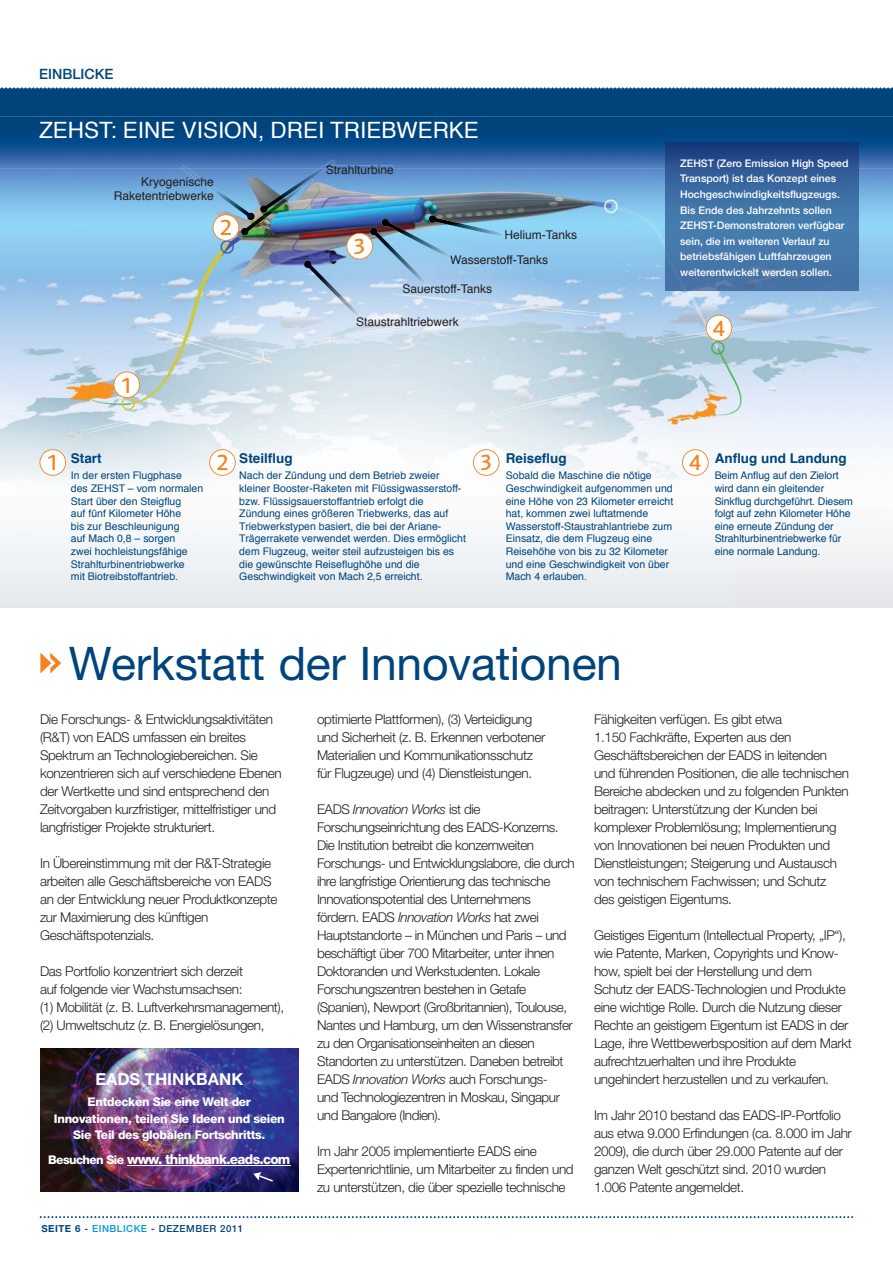
<style>
.page{position:relative;width:893px;height:1263px;background:#fff}
.page>*{position:absolute;margin:0;border:0;box-sizing:border-box;transform-origin:0 0}
.t1{font:46.35px "Helvetica Neue";letter-spacing:-.005em;color:#00447c}
.t2{font:22.5px "Helvetica";color:#fff}
.t3{font:500 22.5px "EADS Sans";color:#f5821f}
.t4{font:700 16.5px "Helvetica Neue";color:#fff}
.t5{font:500 14.25px "Helvetica Neue";color:#00447c}
.t6{font:300 13.5px/18px "Helvetica Neue";letter-spacing:-.025em;color:#231f20}
.t7{font:700 13.5px "Helvetica";color:#00447c}
.t8{font:800 13.5px "Helvetica Neue";letter-spacing:-.05em;color:#fff}
.t9{font:12px/25.5px "Helvetica";color:#231f20}
.t10{font:800 12px/16.5px "Helvetica Neue";letter-spacing:-.025em;color:#fff;text-align:center}
.t11{font:10.5px/12.6px "Helvetica";color:#00447c}
.t12{font:500 10.5px/15.6px "Helvetica Neue";color:#fff}
.t13{font:500 9.75px "Helvetica Neue";letter-spacing:.05em;color:#00447c}
.s1{color:#000012}
.s2{color:#001521}
.s3{color:#00121f}
.s4{color:#0a131e}
.s5{color:#15171e}
.s6{color:#1d1b1f}
.s7{font-size:12px}
.s8{font-weight:700}
.s9{color:#009ad9}
.s10{font-style:italic}
</style>
<div class="page">
<img style="left:0;top:168px;width:893px;height:440px">
<img style="left:0;top:433px;width:893px;height:174px">
<svg style="left:0;top:89px;width:893px;height:79px;background:#0c4c88"></svg>
<img style="left:335px;top:165px;width:58px;height:3px">
<svg style="left:213px;top:220px;width:26px;height:21px"></svg>
<svg style="left:113px;top:371px;width:27px;height:27px"></svg>
<svg style="left:39px;top:449px;width:27px;height:27px"></svg>
<svg style="left:209px;top:449px;width:27px;height:27px"></svg>
<svg style="left:473px;top:449px;width:26px;height:27px"></svg>
<svg style="left:682px;top:449px;width:27px;height:27px"></svg>
<svg style="left:346px;top:233px;width:24px;height:26px"></svg>
<svg style="left:706px;top:315px;width:26px;height:26px"></svg>
<img style="left:181px;top:168px;width:74px;height:52px">
<svg style="left:181px;top:165px;width:7px;height:3px"></svg>
<img style="left:304px;top:260px;width:62px;height:66px">
<svg style="left:357px;top:317px;width:12px;height:9px"></svg>
<img style="left:370px;top:228px;width:59px;height:57px">
<svg style="left:423px;top:285px;width:12px;height:8px"></svg>
<img style="left:381px;top:219px;width:71px;height:40px">
<svg style="left:450px;top:255px;width:11px;height:9px"></svg>
<img style="left:428px;top:215px;width:87px;height:25px">
<svg style="left:505px;top:234px;width:11px;height:5px"></svg>
<img style="left:260px;top:168px;width:66px;height:45px">
<img style="left:321px;top:160px;width:14px;height:8px">
<svg style="left:326px;top:165px;width:6px;height:4px"></svg>
<img style="left:240px;top:179px;width:73px;height:56px">
<img style="left:295px;top:178px;width:16px;height:12px">
<img style="left:665px;top:143px;width:194px;height:147px">
<img style="left:40px;top:1048px;width:258px;height:144px">
<hr style="left:127px;top:1165px;width:163px;height:1px;background:#fff">
<svg style="left:253px;top:1172px;width:20px;height:10px"></svg>
<svg style="left:40px;top:653px;width:21px;height:21px"></svg>
<svg style="left:39px;top:1216px;width:815px;height:3px"></svg>
<svg style="left:0;top:87px;width:893px;height:2px"></svg>
<p class="t5" style="left:39px;top:68px;width:76px">EINBLICKE</p>
<h2 class="t2" style="left:39px;top:121px;width:441px">ZEHST: EINE VISION, DREI TRIEBWERKE</h2>
<p class="t9" style="left:326px;top:158px;width:70px"><span class="s1">S</span>trahlturbine</p>
<p class="t9" style="left:114px;top:176px;width:102px;line-height:14.4px;text-align:right">Kryogenische<br>Raketentriebwerke</p>
<h2 class="t3" style="left:121px;top:377px;width:14px">1</h2>
<h2 class="t3" style="left:220px;top:219px;width:14px">2</h2>
<p class="t9" style="left:450px;top:223px;width:128px;text-indent:54px"><span class="s2">He</span>lium-Tanks<br><span class="s3">W</span>asserstoff-Tanks</p>
<p class="t9" style="left:402px;top:277px;width:91px">Sau<span class="s4">ers</span>toff-Tanks</p>
<p class="t9" style="left:356px;top:310px;width:104px"><span class="s5">St</span><span class="s6">a</span>ustrahltriebwerk</p>
<h2 class="t3" style="left:354px;top:238px;width:14px">3</h2>
<p class="t12" style="left:680px;top:156px;width:170px">ZEHST (Zero Emission High Speed Transport) ist das Konzept eines Hochgeschwindigkeitsflugzeugs.<br>Bis Ende des Jahrzehnts sollen ZEHST-Demonstratoren verfügbar sein, die im weiteren Verlauf zu betriebsfähigen Luftfahrzeugen weiterentwickelt werden sollen.</p>
<h2 class="t3" style="left:713px;top:320px;width:14px">4</h2>
<p class="t7" style="left:71px;top:452px;width:32px">Start</p>
<p class="t11" style="left:71px;top:470px;width:134px">In der ersten Flugphase<br>des ZEHST – vom normalen<br>Start über den Steigflug<br>auf fünf Kilometer Höhe<br>bis zur Beschleunigung<br>auf Mach 0,8 – sorgen<br>zwei hochleistungsfähige<br>Strahlturbinentriebwerke<br>mit Biotreibstoffantrieb.</p>
<p class="t7" style="left:239px;top:452px;width:55px">Steilflug</p>
<p class="t11" style="left:239px;top:470px;width:228px">Nach der Zündung und dem Betrieb zweier kleiner Booster-Raketen mit Flüssigwasserstoff&shy;bzw. Flüssigsauerstoffantrieb erfolgt die Zündung eines größeren Triebwerks, das auf Triebwerkstypen basiert, die bei der Ariane-Trägerrakete verwendet werden. Dies ermöglicht dem Flugzeug, weiter steil aufzusteigen bis es die gewünschte Reiseflughöhe und die Geschwindigkeit von Mach 2,5 erreicht.</p>
<p class="t7" style="left:506px;top:452px;width:62px">Reiseflug</p>
<p class="t11" style="left:506px;top:470px;width:169px">Sobald die Maschine die nötige<br>Geschwindigkeit aufgenommen und eine Höhe von 23 Kilometer erreicht hat, kommen zwei luftatmende<br>Wasserstoff-Staustrahlantriebe zum<br>Einsatz, die dem Flugzeug eine<br>Reisehöhe von bis zu 32 Kilometer und eine Geschwindigkeit von über<br>Mach 4 erlauben.</p>
<h2 class="t3" style="left:47px;top:454px;width:14px">1</h2>
<h2 class="t3" style="left:216px;top:454px;width:14px">2</h2>
<h2 class="t3" style="left:480px;top:454px;width:14px">3</h2>
<h2 class="t3" style="left:689px;top:454px;width:14px">4</h2>
<p class="t7" style="left:715px;top:452px;width:133px">Anflug und Landung</p>
<p class="t11" style="left:715px;top:470px;width:140px">Beim Anflug auf den Zielort wird dann ein gleitender<br>Sinkflug durchgeführt. Diesem folgt auf zehn Kilometer Höhe eine erneute Zündung der<br>Strahlturbinentriebwerke für eine normale Landung.</p>
<h1 class="t1" style="left:69px;top:647px;width:555px">Werkstatt der Innovationen</h1>
<p class="t6" style="left:40px;top:711px;width:243px">Die Forschungs- &amp; Entwicklungsaktivitäten (R&amp;T) von EADS umfassen ein breites Spektrum an Technologiebereichen. Sie konzentrieren sich auf verschiedene Ebenen der Wertkette und sind entsprechend den Zeitvorgaben kurzfristiger, mittelfristiger und langfristiger Projekte strukturiert.</p>
<p class="t6" style="left:40px;top:855px;width:239px">In Übereinstimmung mit der R&amp;T-Strategie arbeiten alle Geschäftsbereiche von EADS an der Entwicklung neuer Produktkonzepte zur Maximierung des künftigen Geschäftspotenzials.</p>
<p class="t6" style="left:40px;top:963px;width:246px">Das Portfolio konzentriert sich derzeit<br>auf folgende vier Wachstumsachsen:<br>(1) Mobilität (z. B. Luftverkehrsmanagement), (2) Umweltschutz (z. B. Energielösungen,</p>
<p class="t4" style="left:95px;top:1074px;width:149px">EADS THINKBANK</p>
<p class="t10" style="left:54px;top:1095px;width:232px">Entdecken Sie eine Welt der<br>Innovationen, teilen Sie Ideen und seien<br>Sie Teil des globalen Fortschritts.</p>
<p class="t8" style="left:48px;top:1155px;width:244px"><span class="s7">Besuchen Sie</span> www. thinkbank.eads.com</p>
<p class="t13" style="left:41px;top:1225px;width:203px"><span class="s8">SEITE 6</span> - <span class="s9">EINBLICKE</span> - DEZEMBER 2011</p>
<p class="t6" style="left:317px;top:711px;width:230px">optimierte Plattformen), (3) Verteidigung und Sicherheit (z. B. Erkennen verbotener Materialien und Kommunikationsschutz für Flugzeuge) und (4) Dienstleistungen.</p>
<p class="t6" style="left:317px;top:801px;width:259px">EADS <span class="s10">Innovation Works</span> ist die Forschungseinrichtung des EADS-Konzerns.<br>Die Institution betreibt die konzernweiten Forschungs- und Entwicklungslabore, die durch ihre langfristige Orientierung das technische Innovationspotential des Unternehmens fördern. EADS <span class="s10">Innovation Works</span> hat zwei Hauptstandorte – in München und Paris – und beschäftigt über 700 Mitarbeiter, unter ihnen Doktoranden und Werkstudenten. Lokale Forschungszentren bestehen in Getafe (Spanien), Newport (Großbritannien), Toulouse, Nantes und Hamburg, um den Wissenstransfer zu den Organisationseinheiten an diesen Standorten zu unterstützen. Daneben betreibt EADS <span class="s10">Innovation Works</span> auch Forschungs-<br>und Technologiezentren in Moskau, Singapur und Bangalore (Indien).</p>
<p class="t6" style="left:317px;top:1143px;width:258px">Im Jahr 2005 implementierte EADS eine<br>Expertenrichtlinie, um Mitarbeiter zu finden und zu unterstützen, die über spezielle technische</p>
<p class="t6" style="left:594px;top:711px;width:257px">Fähigkeiten verfügen. Es gibt etwa<br>1.150 Fachkräfte, Experten aus den Geschäftsbereichen der EADS in leitenden und führenden Positionen, die alle technischen Bereiche abdecken und zu folgenden Punkten beitragen: Unterstützung der Kunden bei komplexer Problemlösung; Implementierung von Innovationen bei neuen Produkten und Dienstleistungen; Steigerung und Austausch von technischem Fachwissen; und Schutz des geistigen Eigentums.</p>
<p class="t6" style="left:594px;top:927px;width:259px">Geistiges Eigentum (Intellectual Property, „IP“), wie Patente, Marken, Copyrights und Know&shy;how, spielt bei der Herstellung und dem Schutz der EADS-Technologien und Produkte eine wichtige Rolle. Durch die Nutzung dieser Rechte an geistigem Eigentum ist EADS in der Lage, ihre Wettbewerbsposition auf dem Markt aufrechtzuerhalten und ihre Produkte ungehindert herzustellen und zu verkaufen.</p>
<p class="t6" style="left:594px;top:1107px;width:259px">Im Jahr 2010 bestand das EADS-IP-Portfolio aus etwa 9.000 Erfindungen (ca. 8.000 im Jahr 2009), die durch über 29.000 Patente auf der ganzen Welt geschützt sind. 2010 wurden 1.006 Patente angemeldet.</p>
</div>
